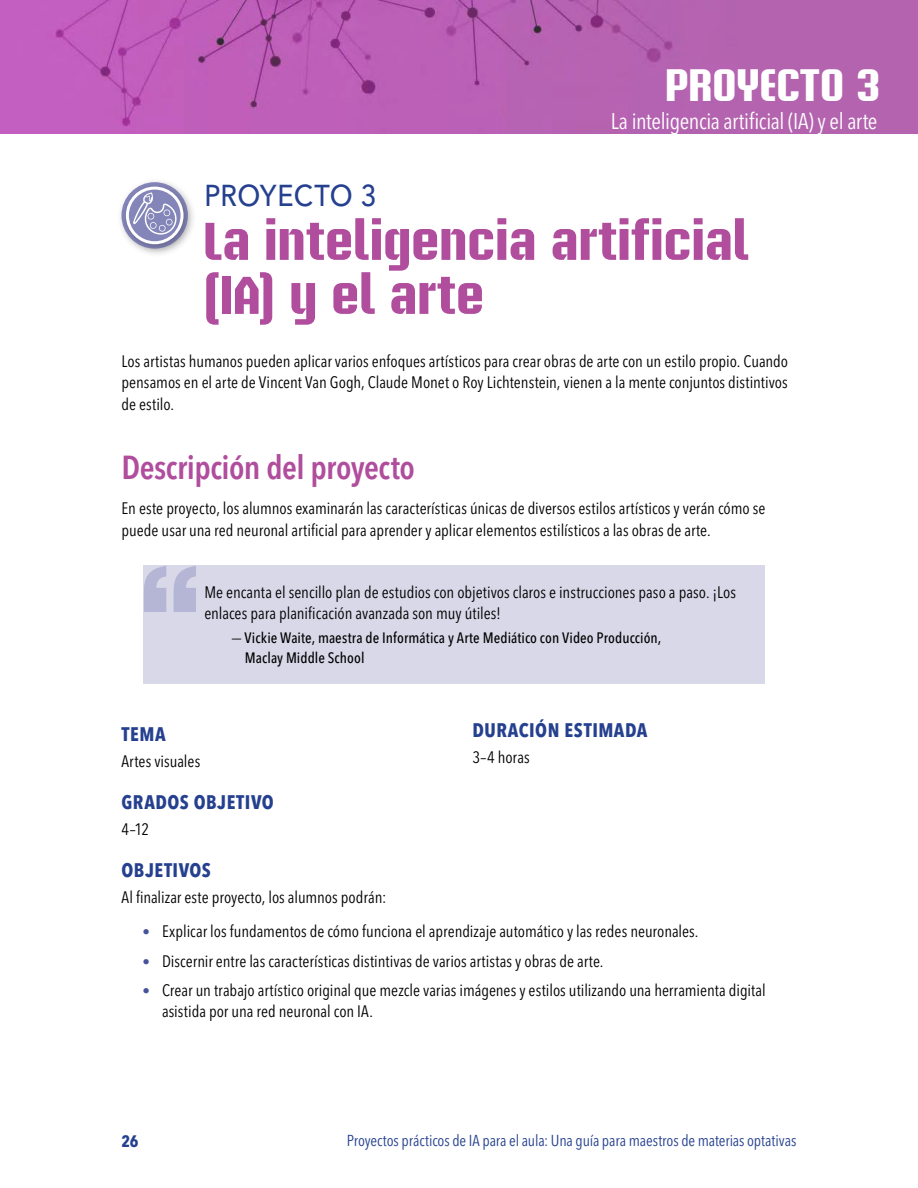
<style>
.page{position:relative;width:918px;height:1188px;background:#fff}
.page>*{position:absolute;margin:0;border:0;box-sizing:border-box;transform-origin:0 0}
.t1{font:700 52.5px/54px "Briem Akademi Std";letter-spacing:-.015em;color:#b04d9d}
.t2{font:700 45px "Briem Akademi Std";letter-spacing:-.005em;color:#fff}
.t3{font:600 condensed 33px "Avenir Next LT Pro";letter-spacing:-.015em;color:#b04d9d}
.t4{font:500 30px "Avenir Next LT Pro";letter-spacing:.005em;color:#25408f;scale:.9 1}
.t5{font:condensed 22.5px "Avenir Next LT Pro";letter-spacing:-.015em;color:#fff}
.t6{font:700 condensed 19.5px "Avenir Next LT Pro";letter-spacing:.025em;color:#25408f}
.t7{font:condensed 16.5px/21.8px "Avenir Next LT Pro";color:#000}
.t8{font:700 condensed 16.5px "Avenir Next LT Pro";color:#25408f}
.t9{font:condensed 15.75px "Avenir Next LT Pro";letter-spacing:-.005em;color:#25408f}
.t10{font:500 condensed 15px/19.5px "Avenir Next LT Pro";letter-spacing:.005em;color:#000}
.s1{font-weight:400}
.s2{font-size:15px;color:#45549a}
</style>
<div class="page">
<img style="left:0;top:0;width:918px;height:134px">
<div style="left:144px;top:566px;width:621px;height:118px;background:#d9d8e9"></div>
<svg style="left:144px;top:566px;width:52px;height:46px"></svg>
<div style="left:121px;top:181px;width:72px;height:73px;background:#000;opacity:.22"></div>
<svg style="left:127px;top:188px;width:55px;height:55px"></svg>
<div style="left:126px;top:187px;width:58px;height:57px;border:3px solid #fff;border-radius:50%"></div>
<svg style="left:132px;top:193px;width:45px;height:42px"></svg>
<h3 class="t4" style="left:204px;top:177px;width:193px">PROYECTO 3</h3>
<h2 class="t2" style="left:665px;top:60px;width:217px">PROYECTO 3</h2>
<h3 class="t5" style="left:611px;top:107px;width:268px">La inteligencia artificial (IA) y el arte</h3>
<h1 class="t1" style="left:203px;top:214px;width:548px">La inteligencia artificial (IA) y el arte</h1>
<p class="t7" style="left:122px;top:350px;width:668px;text-align:justify">Los artistas humanos pueden aplicar varios enfoques artísticos para crear obras de arte con un estilo propio. Cuando pensamos en el arte de Vincent Van Gogh, Claude Monet o Roy Lichtenstein, vienen a la mente conjuntos distintivos de estilo.</p>
<h3 class="t3" style="left:122px;top:447px;width:295px">Descripción del proyecto</h3>
<p class="t7" style="left:122px;top:497px;width:646px">En este proyecto, los alumnos examinarán las características únicas de diversos estilos artísticos y verán cómo se puede usar una red neuronal artificial para aprender y aplicar elementos estilísticos a las obras de arte.</p>
<p class="t7" style="left:204px;top:581px;width:533px">Me encanta el sencillo plan de estudios con objetivos claros e instrucciones paso a paso. ¡Los enlaces para planificación avanzada son muy útiles!</p>
<p class="t10" style="left:245px;top:628px;width:418px;text-indent:-13px"><span class="s1">—</span> Vickie Waite, maestra de Informática y Arte Mediático con Video Producción,<br>Maclay Middle School</p>
<p class="t6" style="left:472px;top:719px;width:176px">DURACIÓN ESTIMADA</p>
<p class="t7" style="left:472px;top:747px;width:59px">3–4 horas</p>
<p class="t6" style="left:122px;top:722px;width:46px">TEMA</p>
<p class="t7" style="left:122px;top:750px;width:80px">Artes visuales</p>
<p class="t6" style="left:122px;top:790px;width:154px">GRADOS OBJETIVO</p>
<p class="t7" style="left:122px;top:818px;width:29px">4–12</p>
<p class="t6" style="left:122px;top:858px;width:91px">OBJETIVOS</p>
<p class="t7" style="left:122px;top:886px;width:266px">Al finalizar este proyecto, los alumnos podrán:</p>
<p class="t7" style="left:143px;top:920px;width:557px"><span class="s2">•</span> Explicar los fundamentos de cómo funciona el aprendizaje automático y las redes neuronales.</p>
<p class="t7" style="left:143px;top:950px;width:462px"><span class="s2">•</span> Discernir entre las características distintivas de varios artistas y obras de arte.</p>
<p class="t7" style="left:162px;top:980px;width:605px;line-height:21px;text-indent:-19px"><span class="s2">•</span> Crear un trabajo artístico original que mezcle varias imágenes y estilos utilizando una herramienta digital asistida por una red neuronal con IA.</p>
<p class="t8" style="left:122px;top:1132px;width:19px">26</p>
<p class="t9" style="left:347px;top:1131px;width:451px">Proyectos prácticos de IA para el aula: Una guía para maestros de materias optativas</p>
</div>
